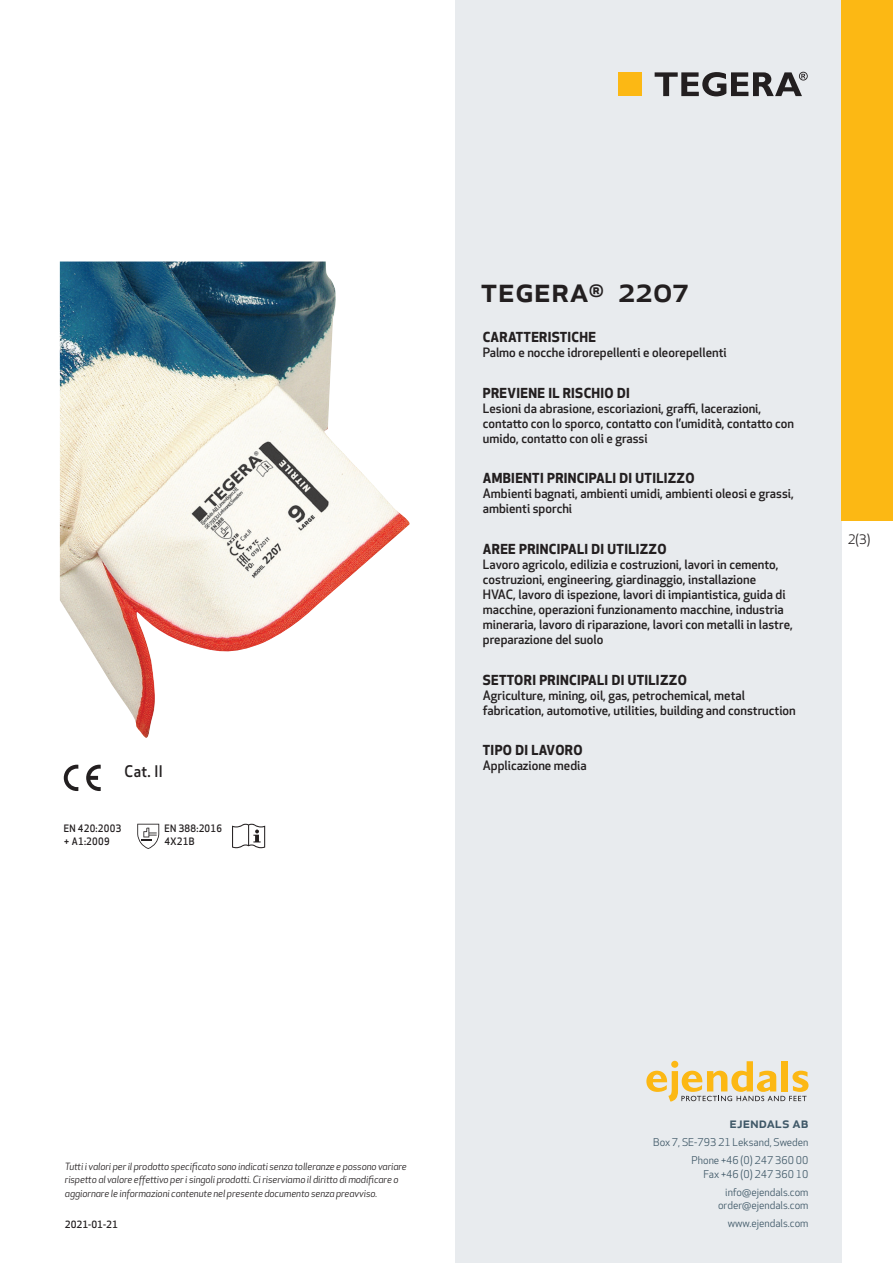
<style>
.page{position:relative;width:893px;height:1263px;background:#fff}
.page>*{position:absolute;margin:0;border:0;box-sizing:border-box;transform-origin:0 0}
.prodname{font:500 34.5px "Apex New";color:#231f20}
.t1{font:500 15.6px "Apex New";color:#231f20;scale:.95 1}
.t2{font:500 15px "Apex New";color:#405968}
.Funktion_body{font:700 13.5px "Apex New";letter-spacing:.025em;color:#231f20}
.t3{font:12.75px "Apex New";color:#231f20}
.Funktion_body-2{font:500 12.6px/15px "Apex New";color:#231f20}
.t4{font:10.5px/18px "Apex New";color:#405968;text-align:right}
.PictogramText{font:500 10.05px/13.5px "Apex New";letter-spacing:.025em;color:#231f20;scale:.95 1}
.t5{font:italic 9.75px/13.5px "Apex New";letter-spacing:-.01em;color:#231f20}
.t6{font:500 9.75px "Apex New";color:#231f20}
</style>
<div class="page">
<div style="left:455px;top:0;width:387px;height:1263px;background:#e8ebee"></div>
<svg style="left:646px;top:1061px;width:162px;height:40px"></svg>
<div style="left:842px;top:0;width:51px;height:520px;background:#fcb814"></div>
<div style="left:618px;top:72px;width:24px;height:24px;background:#fcb814"></div>
<svg style="left:655px;top:72px;width:153px;height:24px"></svg>
<svg style="left:86px;top:765px;width:15px;height:26px"></svg>
<svg style="left:64px;top:765px;width:14px;height:26px"></svg>
<svg style="left:137px;top:824px;width:22px;height:25px"></svg>
<svg style="left:232px;top:824px;width:33px;height:24px"></svg>
<img style="left:60px;top:261px;width:350px;height:477px">
<p class="t1" style="left:125px;top:761px;width:42px">Cat. II</p>
<p class="PictogramText" style="left:64px;top:821px;width:62px">EN 420:2003 + A1:2009</p>
<p class="PictogramText" style="left:165px;top:821px;width:62px">EN 388:2016</p>
<p class="PictogramText" style="left:165px;top:834px;width:33px">4X21B</p>
<p class="prodname" style="left:480px;top:266px;width:209px">TEGERA<sup>®</sup> 2207</p>
<p class="Funktion_body" style="left:483px;top:327px;width:115px">CARATTERISTICHE</p>
<p class="Funktion_body-2" style="left:483px;top:345px;width:245px">Palmo e nocche idrorepellenti e oleorepellenti</p>
<p class="Funktion_body" style="left:483px;top:383px;width:149px">PREVIENE IL RISCHIO DI</p>
<p class="Funktion_body-2" style="left:483px;top:400px;width:313px">Lesioni da abrasione, escoriazioni, graffi, lacerazioni, contatto con lo sporco, contatto con l’umidità, contatto con umido, contatto con oli e grassi</p>
<p class="Funktion_body" style="left:483px;top:468px;width:213px">AMBIENTI PRINCIPALI DI UTILIZZO</p>
<p class="Funktion_body-2" style="left:483px;top:486px;width:312px">Ambienti bagnati, ambienti umidi, ambienti oleosi e grassi, ambienti sporchi</p>
<p class="Funktion_body" style="left:483px;top:539px;width:185px">AREE PRINCIPALI DI UTILIZZO</p>
<p class="Funktion_body-2" style="left:483px;top:556px;width:311px">Lavoro agricolo, edilizia e costruzioni, lavori in cemento, costruzioni, engineering, giardinaggio, installazione<br>HVAC, lavoro di ispezione, lavori di impiantistica, guida di macchine, operazioni funzionamento macchine, industria mineraria, lavoro di riparazione, lavori con metalli in lastre, preparazione del suolo</p>
<p class="Funktion_body" style="left:483px;top:670px;width:205px">SETTORI PRINCIPALI DI UTILIZZO</p>
<p class="Funktion_body-2" style="left:483px;top:687px;width:314px">Agriculture, mining, oil, gas, petrochemical, metal fabrication, automotive, utilities, building and construction</p>
<p class="Funktion_body" style="left:483px;top:740px;width:101px">TIPO DI LAVORO</p>
<p class="Funktion_body-2" style="left:483px;top:758px;width:105px">Applicazione media</p>
<p class="t3" style="left:848px;top:531px;width:24px">2(3)</p>
<p class="t5" style="left:65px;top:1159px;width:343px">Tutti i valori per il prodotto specificato sono indicati senza tolleranze e possono variare rispetto al valore effettivo per i singoli prodotti. Ci riserviamo il diritto di modificare o aggiornare le informazioni contenute nel presente documento senza preavviso.</p>
<p class="t6" style="left:65px;top:1218px;width:54px">2021-01-21</p>
<p class="t2" style="left:729px;top:1113px;width:80px">ejendals ab</p>
<p class="t4" style="left:653px;top:1133px;width:157px">Box 7, SE-793 21 Leksand, Sweden<br>Phone +46 (0) 247 360 00</p>
<p class="t4" style="left:703px;top:1165px;width:107px">Fax +46 (0) 247 360 10 info@ejendals.com</p>
<p class="t4" style="left:718px;top:1196px;width:92px">order@ejendals.com</p>
<p class="t4" style="left:728px;top:1215px;width:82px">www.ejendals.com</p>
</div>
